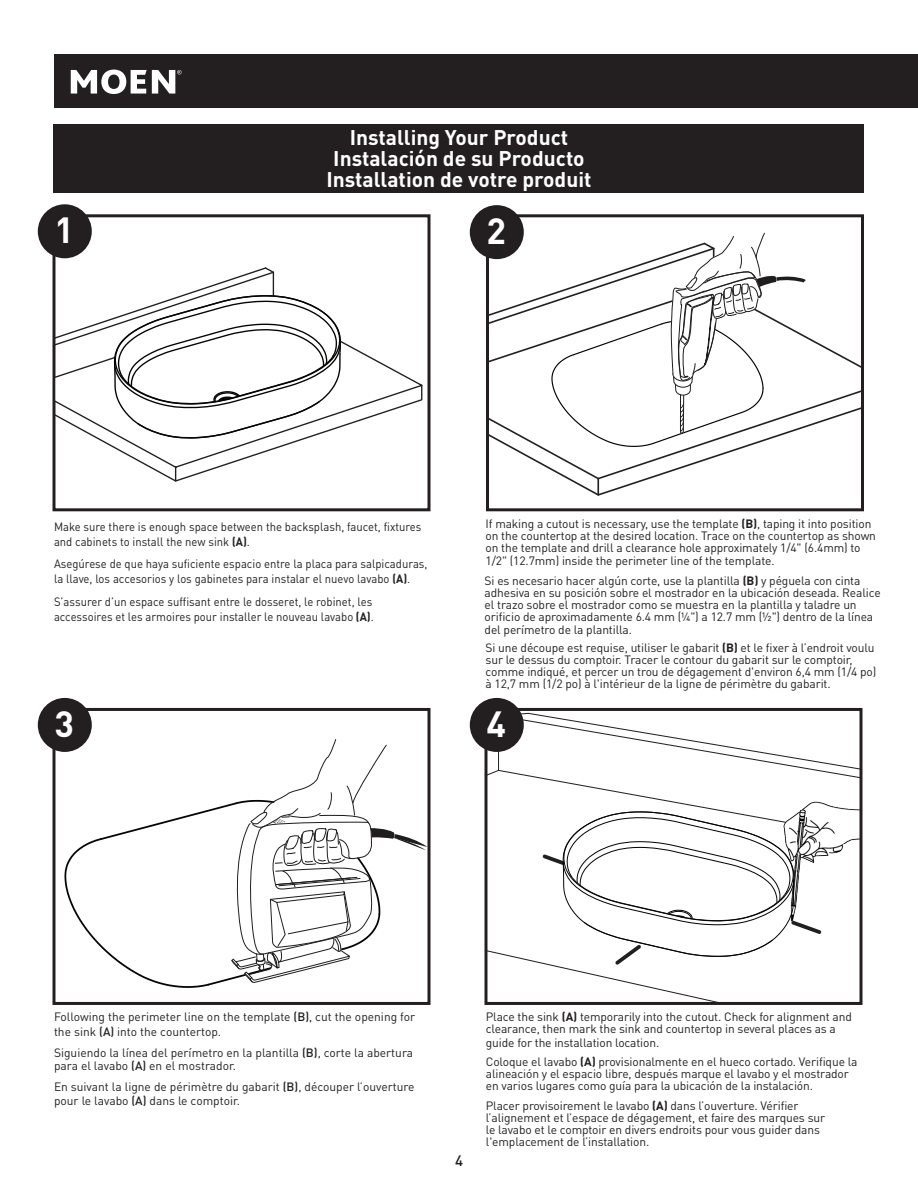
<style>
.page{position:relative;width:918px;height:1188px;background:#fff}
.page>*{position:absolute;margin:0;border:0;box-sizing:border-box;transform-origin:0 0}
.List{font:700 36px "DIN Pro";color:#fff}
.List-2{font:700 21px "DIN Pro";color:#fff}
.t1{font:500 15px "DIN Pro";color:#231f20}
.List-3{font:12px/12px "DIN Pro";letter-spacing:-.01em;color:#231f20}
.List-4{font:12px "DIN Pro";color:#231f20;scale:.94 1}
.s1{font-weight:700}
.s2{font-weight:500}
</style>
<div class="page">
<div style="left:54px;top:54px;width:864px;height:54px;background:#231f20"></div>
<svg style="left:71px;top:70px;width:111px;height:24px"></svg>
<div style="left:54px;top:124px;width:810px;height:68px;background:#231f20"></div>
<div style="left:52px;top:214px;width:378px;height:297px;border:3px solid #231f20"></div>
<svg style="left:490px;top:232px;width:370px;height:264px"></svg>
<div style="left:486px;top:214px;width:378px;height:297px;border:3px solid #231f20"></div>
<div style="left:38px;top:204px;width:54px;height:54px;background:#231f20;border-radius:50%"></div>
<div style="left:470px;top:205px;width:54px;height:54px;background:#231f20;border-radius:50%"></div>
<svg style="left:64px;top:738px;width:362px;height:250px"></svg>
<div style="left:52px;top:708px;width:378px;height:297px;border:3px solid #231f20"></div>
<div style="left:38px;top:698px;width:54px;height:54px;background:#231f20;border-radius:50%"></div>
<svg style="left:56px;top:267px;width:366px;height:215px"></svg>
<svg style="left:488px;top:712px;width:370px;height:289px"></svg>
<div style="left:484px;top:708px;width:378px;height:297px;border:3px solid #231f20"></div>
<div style="left:470px;top:698px;width:54px;height:54px;background:#231f20;border-radius:50%"></div>
<p class="List-2" style="left:350px;top:121px;width:220px">Installing Your Product</p>
<p class="List-2" style="left:333px;top:142px;width:253px">Instalación de su Producto</p>
<p class="List-2" style="left:326px;top:163px;width:267px">Installation de votre produit</p>
<p class="List" style="left:55px;top:202px;width:21px">1</p>
<p class="List" style="left:487px;top:203px;width:21px">2</p>
<p class="List-4" style="left:54px;top:517px;width:392px">Make sure there is enough space between the backsplash, faucet, fixtures</p>
<p class="List-4" style="left:54px;top:532px;width:210px">and cabinets to install the new sink <span class="s1">(A)</span>.</p>
<p class="List-4" style="left:54px;top:555px;width:399px">Asegúrese de que haya suficiente espacio entre la placa para salpicaduras,</p>
<p class="List-4" style="left:54px;top:570px;width:380px">la llave, los accesorios y los gabinetes para instalar el nuevo lavabo <span class="s1">(A)</span>.</p>
<p class="List-4" style="left:54px;top:592px;width:340px">S’assurer d’un espace suffisant entre le dosseret, le robinet, les</p>
<p class="List-4" style="left:54px;top:607px;width:342px">accessoires et les armoires pour installer le nouveau lavabo <span class="s1">(A)</span>.</p>
<p class="List-3" style="left:486px;top:517px;width:387px">If making a cutout is necessary, use the template <span class="s1">(B)</span>, taping it into position</p>
<p class="List-3" style="left:486px;top:529px;width:392px">on the countertop at the desired location. Trace on the countertop as shown</p>
<p class="List-3" style="left:486px;top:541px;width:377px">on the template and drill a clearance hole approximately 1/4" (6.4mm) to</p>
<p class="List-3" style="left:486px;top:554px;width:291px">1/2" (12.7mm) inside the perimeter line of the template.</p>
<p class="List-3" style="left:485px;top:574px;width:398px">Si es necesario hacer algún corte, use la plantilla <span class="s1">(B)</span> y péguela con cinta adhesiva en su posición sobre el mostrador en la ubicación deseada. Realice el trazo sobre el mostrador como se muestra en la plantilla y taladre un orificio de aproximadamente 6.4 mm (¼") a 12.7 mm (½") dentro de la línea</p>
<p class="List-3" style="left:485px;top:624px;width:149px">del perímetro de la plantilla.</p>
<p class="List-3" style="left:486px;top:641px;width:391px">Si une découpe est requise, utiliser le gabarit <span class="s1">(B)</span> et le fixer à l’endroit voulu</p>
<p class="List-3" style="left:486px;top:653px;width:368px">sur le dessus du comptoir. Tracer le contour du gabarit sur le comptoir,</p>
<p class="List-3" style="left:486px;top:665px;width:392px">comme indiqué, et percer un trou de dégagement d'environ 6,4 mm (1/4 po)</p>
<p class="List-3" style="left:486px;top:677px;width:347px">à 12,7 mm (1/2 po) à l'intérieur de la ligne de périmètre du gabarit.</p>
<p class="List" style="left:55px;top:696px;width:21px">3</p>
<p class="List" style="left:487px;top:696px;width:21px">4</p>
<p class="List-3" style="left:54px;top:1009px;width:363px;line-height:14.4px">Following the perimeter line on the template <span class="s2">(B)</span>, cut the opening for the sink <span class="s2">(A)</span> into the countertop.</p>
<p class="List-3" style="left:54px;top:1045px;width:361px;line-height:13.5px">Siguiendo la línea del perímetro en la plantilla <span class="s2">(B)</span>, corte la abertura para el lavabo <span class="s2">(A)</span> en el mostrador.</p>
<p class="List-3" style="left:54px;top:1079px;width:362px;line-height:14.4px">En suivant la ligne de périmètre du gabarit <span class="s2">(B)</span>, découper l’ouverture pour le lavabo <span class="s2">(A)</span> dans le comptoir.</p>
<p class="t1" style="left:455px;top:1149px;width:9px">4</p>
<p class="List-3" style="left:486px;top:1010px;width:367px">Place the sink <span class="s1">(A)</span> temporarily into the cutout. Check for alignment and</p>
<p class="List-3" style="left:486px;top:1022px;width:352px;line-height:13.5px">clearance, then mark the sink and countertop in several places as a guide for the installation location.</p>
<p class="List-3" style="left:486px;top:1055px;width:373px">Coloque el lavabo <span class="s1">(A)</span> provisionalmente en el hueco cortado. Verifique la</p>
<p class="List-3" style="left:486px;top:1067px;width:365px">alineación y el espacio libre, después marque el lavabo y el mostrador en varios lugares como guía para la ubicación de la instalación.</p>
<p class="List-3" style="left:486px;top:1099px;width:341px">Placer provisoirement le lavabo <span class="s1">(A)</span> dans l’ouverture. Vérifier l’alignement et l’espace de dégagement, et faire des marques sur le lavabo et le comptoir en divers endroits pour vous guider dans l'emplacement de l’installation.</p>
</div>
